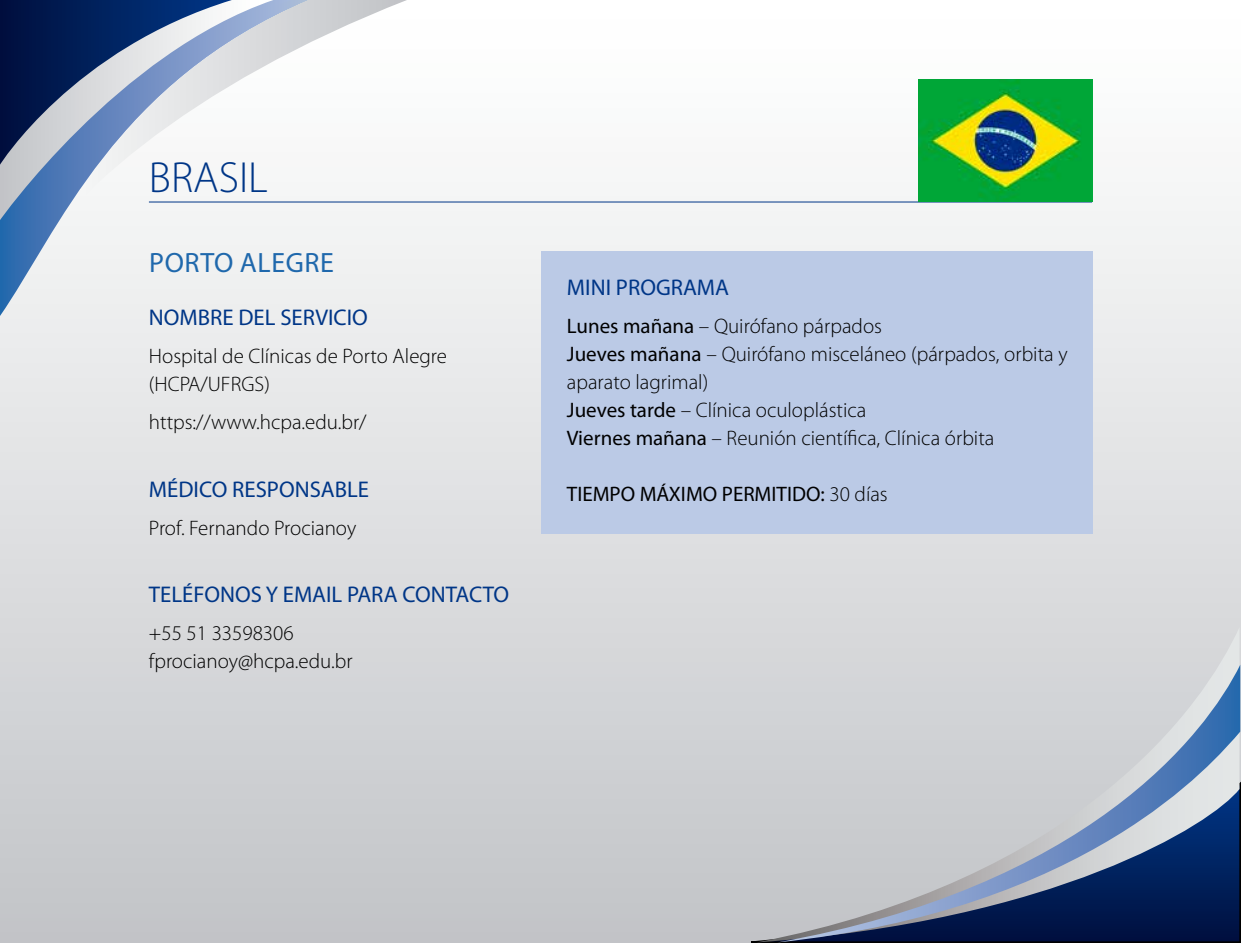
<style>
.page{position:relative;width:1241px;height:943px;background:#fff}
.page>*{position:absolute;margin:0;border:0;box-sizing:border-box;transform-origin:0 0}
.t1{font:300 43.75px "Myriad Pro";color:#003687}
.t2{font:28px "Myriad Pro";letter-spacing:.02em;color:#1f68ac}
.t3{font:22.75px "Myriad Pro";color:#003687}
.t4{font:300 21px/28px "Myriad Pro";color:#000}
.t5{font:21px "Myriad Pro";color:#000}
.s1{font-weight:400}
.s2{font-weight:300}
</style>
<div class="page">
<div style="left:0;top:0;width:1240px;height:943px;background:linear-gradient(to bottom,#fff,#c3c4c8)"></div>
<svg style="left:749px;top:781px;width:491px;height:162px;background:#7e8084"></svg>
<svg style="left:756px;top:627px;width:483px;height:315px;background:#d3d5d7"></svg>
<svg style="left:777px;top:664px;width:462px;height:278px;background:#9ea8b8"></svg>
<div style="left:0;top:307px;width:309px;height:9px;background:#edeeee"></div>
<svg style="left:0;top:0;width:407px;height:307px"></svg>
<div style="left:541px;top:251px;width:550px;height:282px;background:#bbcae6"></div>
<hr style="left:149px;top:201px;width:942px;height:1px;background:#003687">
<img style="left:918px;top:80px;width:173px;height:121px">
<h1 class="t1" style="left:149px;top:151px;width:120px">BRASIL</h1>
<h2 class="t2" style="left:149px;top:245px;width:186px">PORTO ALEGRE</h2>
<p class="t3" style="left:149px;top:303px;width:220px">NOMBRE DEL SERVICIO</p>
<p class="t4" style="left:149px;top:342px;width:299px">Hospital de Clínicas de Porto Alegre (HCPA/UFRGS)</p>
<p class="t4" style="left:149px;top:408px;width:219px">https://www.hcpa.edu.br/</p>
<p class="t3" style="left:149px;top:475px;width:222px">MÉDICO RESPONSABLE</p>
<p class="t4" style="left:149px;top:513px;width:209px">Prof. Fernando Procianoy</p>
<p class="t3" style="left:149px;top:580px;width:362px">TELÉFONOS Y EMAIL PARA CONTACTO</p>
<p class="t4" style="left:149px;top:619px;width:205px">+55 51 33598306 fprocianoy@hcpa.edu.br</p>
<p class="t3" style="left:567px;top:274px;width:162px">MINI PROGRAMA</p>
<p class="t4" style="left:567px;top:312px;width:502px"><span class="s1">Lunes mañana</span> – Quirófano párpados<br><span class="s1">Jueves mañana</span> – Quirófano misceláneo (párpados, orbita y aparato lagrimal)<br><span class="s1">Jueves tarde</span> – Clínica oculoplástica<br><span class="s1">Viernes mañana</span> – Reunión científica, Clínica órbita</p>
<p class="t5" style="left:567px;top:481px;width:322px">TIEMPO MÁXIMO PERMITIDO: <span class="s2">30 días</span></p>
</div>
